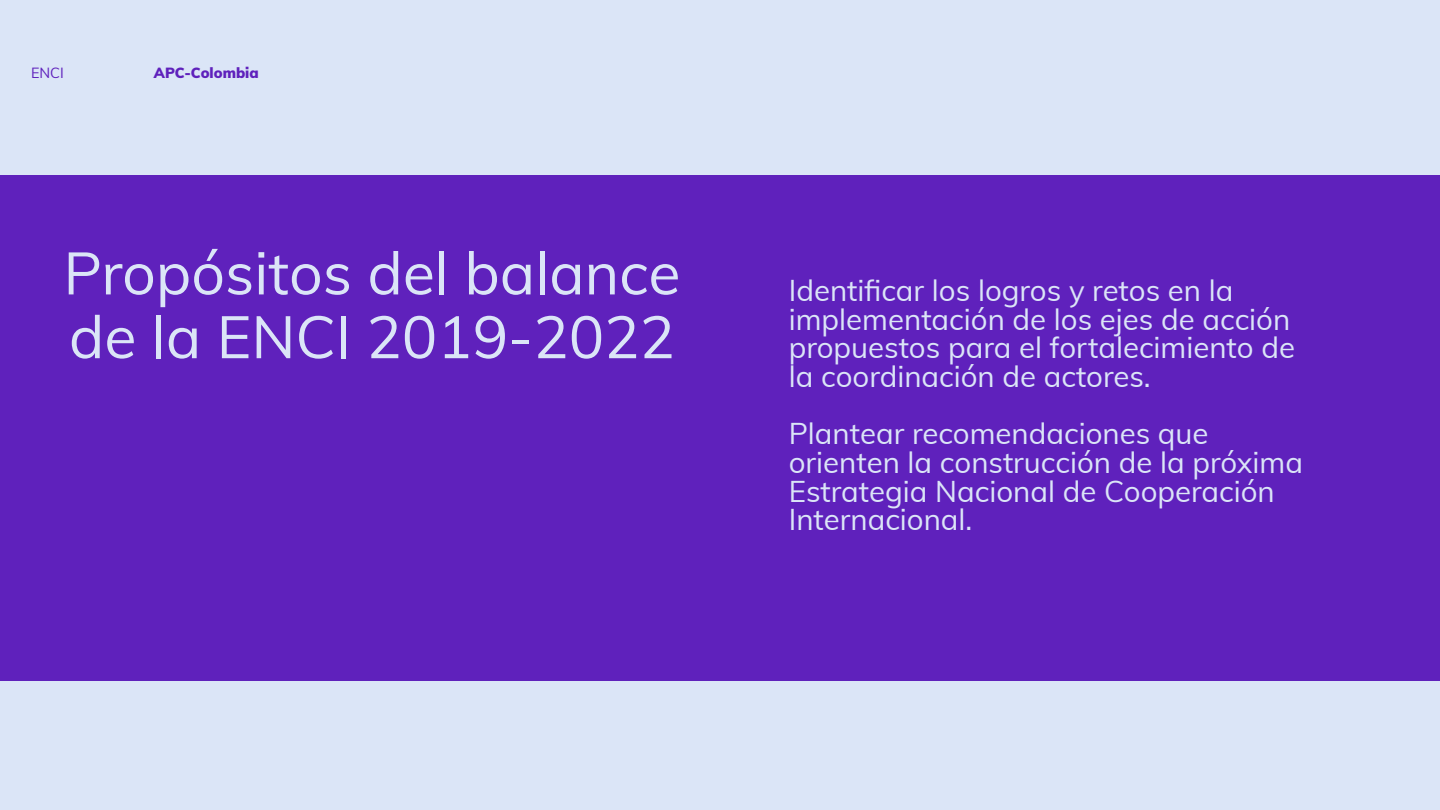
<style>
.page{position:relative;width:1440px;height:810px;background:#dbe5f7}
.page>*{position:absolute;margin:0;border:0;box-sizing:border-box;transform-origin:0 0}
.t1{font:59.03px/63.8px "Muli";color:#dbe5f7}
.t2{font:29.4px/28.7px "Muli";color:#dbe5f7}
.t3{font:900 14.4px "Muli";color:#5f21bc}
.t4{font:14.4px "Muli";color:#5f21bc}
</style>
<div class="page">
<div style="left:0;top:175px;width:1440px;height:505px;background:#5f21bc"></div>
<p class="t4" style="left:31px;top:62px;width:34px">ENCI</p>
<p class="t3" style="left:154px;top:62px;width:106px">APC-Colombia</p>
<h1 class="t1" style="left:64px;top:238px;width:618px">Propósitos del balance de la ENCI 2019-2022</h1>
<p class="t2" style="left:789px;top:275px;width:508px">Identificar los logros y retos en la implementación de los ejes de acción propuestos para el fortalecimiento de la coordinación de actores.</p>
<p class="t2" style="left:789px;top:418px;width:516px">Plantear recomendaciones que orienten la construcción de la próxima<br>Estrategia Nacional de Cooperación<br>Internacional.</p>
</div>
